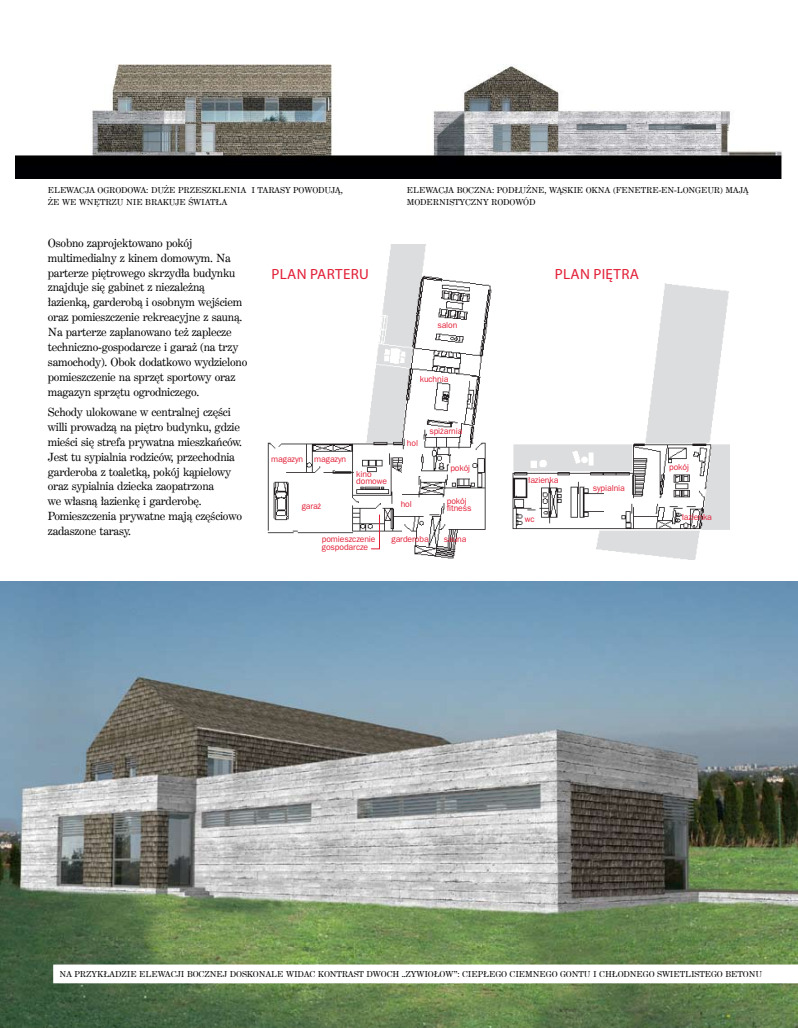
<style>
.page{position:relative;width:798px;height:1028px;background:#fff}
.page>*{position:absolute;margin:0;border:0;box-sizing:border-box;transform-origin:0 0}
.t1{font:14.75px "Myriad Pro";letter-spacing:.02em;color:#e21e36}
.t2{font:11.38px/14.9px "Century Expd EU";letter-spacing:-.02em;color:#000}
.t3{font:8.75px/7.5px "ITC Franklin Gothic Book PL";letter-spacing:-.01em;color:#e21e36}
.t4{font:8.25px/12px "Century Expd EU";letter-spacing:-.02em;color:#000}
</style>
<div class="page">
<img style="left:268px;top:245px;width:461px;height:314px">
<img style="left:0;top:581px;width:797px;height:447px">
<img style="left:16px;top:64px;width:765px;height:115px">
<svg style="left:50px;top:961px;width:747px;height:25px"></svg>
<svg style="left:370px;top:514px;width:9px;height:35px"></svg>
<p class="t4" style="left:48px;top:185px;width:296px">Elewacja ogrodowa: duże przeszklenia i tarasy powodują, że we wnę trzu nie b rakuje światła</p>
<p class="t4" style="left:407px;top:184px;width:343px">Elewacja b oczna: podłużne, wąskie okna (fenetre-en-Longeur) mają modernistyczny rodowód</p>
<p class="t2" style="left:48px;top:236px;width:201px">Osobno zaprojektowano pokój multimedialny z kinem domowym. Na parterze piętrowego skrzydła budynku znajduje się gabinet z niezależną łazienką, garderobą i osobnym wejściem oraz pomieszczenie rekreacyjne z sauną.<br>Na parterze zaplanowano też zaplecze techniczno-gospodarcze i garaż (na trzy samochody). Obok dodatkowo wydzielono pomieszczenie na sprzęt sportowy oraz magazyn sprzętu ogrodniczego.</p>
<p class="t2" style="left:48px;top:405px;width:196px">Schody ulokowane w centralnej części willi prowadzą na piętro budynku, gdzie mieści się strefa prywatna mieszkańców.<br>Jest tu sypialnia rodziców, przechodnia garderoba z toaletką, pokój kąpielowy oraz sypialnia dziecka zaopatrzona<br>we własną łazienkę i garderobę.<br>Pomieszczenia prywatne mają częściowo zadaszone tarasy.</p>
<p class="t1" style="left:271px;top:265px;width:99px">PLAN PARTERU</p>
<p class="t3" style="left:437px;top:321px;width:22px">salon</p>
<p class="t3" style="left:419px;top:375px;width:30px">kuchnia</p>
<p class="t3" style="left:271px;top:455px;width:33px">magazyn</p>
<p class="t3" style="left:314px;top:455px;width:33px">magazyn</p>
<p class="t3" style="left:301px;top:502px;width:21px">garaż</p>
<p class="t3" style="left:356px;top:470px;width:32px">kino domowe</p>
<p class="t3" style="left:407px;top:438px;width:13px">hol</p>
<p class="t3" style="left:400px;top:500px;width:13px">hol</p>
<p class="t3" style="left:429px;top:427px;width:34px">spiżarnia</p>
<p class="t3" style="left:450px;top:464px;width:22px">pokój</p>
<p class="t3" style="left:446px;top:496px;width:26px">pokój fitness</p>
<p class="t3" style="left:322px;top:535px;width:55px">pomieszczenie gospodarcze</p>
<p class="t3" style="left:391px;top:535px;width:39px">garderoba</p>
<p class="t3" style="left:443px;top:535px;width:24px">sauna</p>
<p class="t1" style="left:554px;top:265px;width:86px">PLAN PIĘTRA</p>
<p class="t3" style="left:528px;top:476px;width:32px">łazienka</p>
<p class="t3" style="left:524px;top:514px;width:11px">wc</p>
<p class="t3" style="left:592px;top:484px;width:34px">sypialnia</p>
<p class="t3" style="left:669px;top:463px;width:22px">pokój</p>
<p class="t3" style="left:681px;top:513px;width:32px">łazienka</p>
<p class="t4" style="left:59px;top:968px;width:704px">Na przykładzie elewacji b ocznej doskonale widać kontrast dwóch „żywiołów”: ciepłego ciemnego gontu i chłodnego świetlistego betonu</p>
</div>
